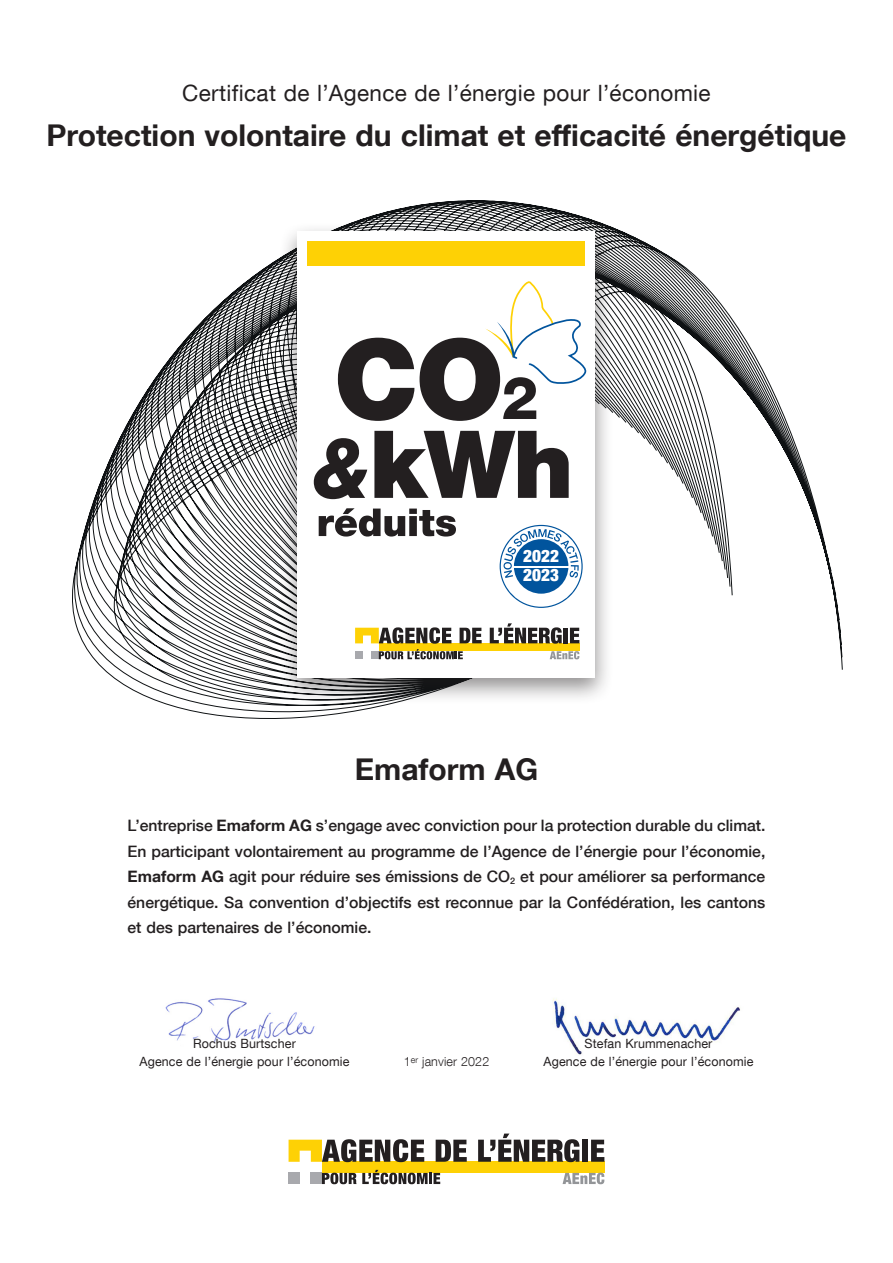
<style>
.page{position:relative;width:893px;height:1263px;background:#fff}
.page>*{position:absolute;margin:0;border:0;box-sizing:border-box;transform-origin:0 0}
.t1{font:700 30px "Helvetica Neue LT Com";color:#231f20}
.t2{font:22.5px "Helvetica Neue LT Com";letter-spacing:.015em;color:#231f20}
.t3{font:900 condensed 17.25px "Helvetica Neue LT Com";color:#fff}
.t4{font:500 15.75px/25.5px "Helvetica Neue LT Com";color:#231f20;text-align:justify}
.t5{font:12.75px "Helvetica Neue LT Com";letter-spacing:.01em;color:#231f20}
.t6{font:300 12.75px "Helvetica Neue LT Com";letter-spacing:.01em;color:#231f20}
.s1{font-weight:700}
</style>
<div class="page">
<img style="left:165px;top:998px;width:150px;height:45px">
<img style="left:552px;top:998px;width:188px;height:57px">
<svg style="left:72px;top:201px;width:770px;height:518px"></svg>
<div style="left:279px;top:221px;width:335px;height:484px;background:#231f20;opacity:.5"></div>
<div style="left:298px;top:232px;width:297px;height:446px;background:#fff"></div>
<div style="left:308px;top:241px;width:277px;height:25px;background:#fed105"></div>
<svg style="left:314px;top:281px;width:273px;height:218px"></svg>
<svg style="left:319px;top:508px;width:137px;height:28px"></svg>
<div style="left:379px;top:643px;width:200px;height:8px;background:#fed105"></div>
<svg style="left:490px;top:623px;width:72px;height:21px"></svg>
<hr style="left:564px;top:628px;width:4px;height:15px;background:#231f20">
<svg style="left:570px;top:628px;width:9px;height:15px"></svg>
<svg style="left:355px;top:627px;width:127px;height:32px"></svg>
<svg style="left:550px;top:651px;width:29px;height:8px"></svg>
<svg style="left:500px;top:525px;width:83px;height:83px"></svg>
<div style="left:322px;top:1162px;width:282px;height:11px;background:#fed105"></div>
<div style="left:289px;top:1173px;width:11px;height:11px;background:#a8a9ad"></div>
<div style="left:311px;top:1173px;width:11px;height:11px;background:#a8a9ad"></div>
<svg style="left:289px;top:1139px;width:135px;height:23px"></svg>
<svg style="left:436px;top:1140px;width:31px;height:22px"></svg>
<svg style="left:478px;top:1133px;width:101px;height:29px"></svg>
<div style="left:582px;top:1140px;width:6px;height:22px;background:#231f20"></div>
<svg style="left:591px;top:1140px;width:13px;height:22px"></svg>
<svg style="left:322px;top:1170px;width:118px;height:14px"></svg>
<svg style="left:563px;top:1173px;width:41px;height:11px"></svg>
<hr style="left:514px;top:566px;width:56px;height:1px;background:#fff">
<p class="t2" style="left:182px;top:79px;width:530px">Certificat de l’Agence de l’énergie pour l’économie</p>
<p class="t1" style="left:47px;top:117px;width:801px">Protection volontaire du climat et efficacité énergétique</p>
<p class="t3" style="left:523px;top:546px;width:37px">2022</p>
<p class="t3" style="left:523px;top:565px;width:37px">2023</p>
<p class="t1" style="left:355px;top:750px;width:185px">Emaform AG</p>
<p class="t4" style="left:128px;top:812px;width:639px">L’entreprise <span class="s1">Emaform AG</span> s’engage avec conviction pour la protection durable du climat.<br>En participant volontairement au programme de l’Agence de l’énergie pour l’économie, <span class="s1">Emaform AG</span> agit pour réduire ses émissions de CO<sub>2</sub> et pour améliorer sa performance énergétique. Sa convention d’objectifs est reconnue par la Confédération, les cantons et des partenaires de l’économie.</p>
<p class="t5" style="left:193px;top:1036px;width:104px">Rochus Burtscher</p>
<p class="t5" style="left:140px;top:1054px;width:211px">Agence de l’énergie pour l’économie</p>
<p class="t5" style="left:585px;top:1036px;width:129px">Stefan Krummenacher</p>
<p class="t6" style="left:404px;top:1054px;width:87px">1<sup>er</sup> janvier 2022</p>
<p class="t5" style="left:543px;top:1054px;width:211px">Agence de l’énergie pour l’économie</p>
</div>
